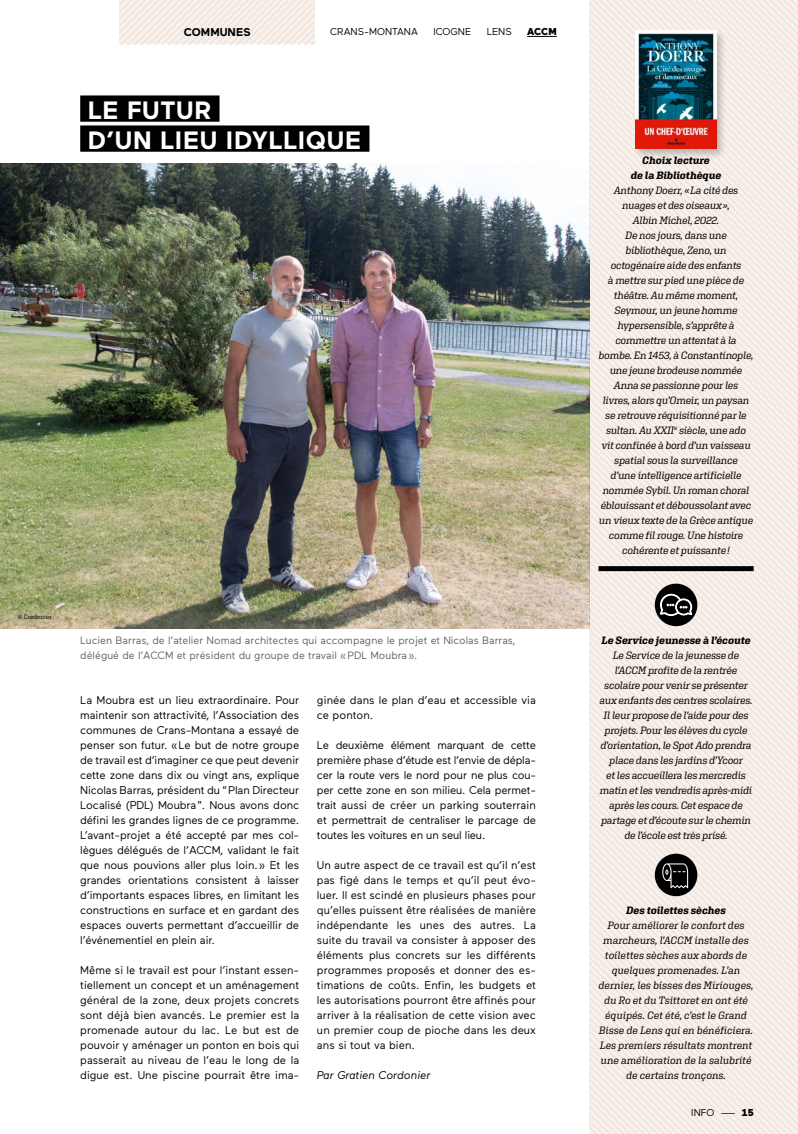
<style>
.page{position:relative;width:798px;height:1134px;background:#fff}
.page>*{position:absolute;margin:0;border:0;box-sizing:border-box;transform-origin:0 0}
.t1{font:700 25px "Maax";letter-spacing:.025em;color:#fff}
.t2{font:11.25px/15px "Maax";color:#000;text-align:justify}
.t3{font:italic 11.25px "Maax";color:#000}
.t4{font:700 11.25px "Maax";color:#000}
.t5{font:italic 10.62px/15px "Aglet Slab";letter-spacing:-.025em;color:#000;text-align:center}
.t6{font:10.62px/15px "Maax";color:#626261}
.t7{font:italic 700 10.62px "Aglet Slab";letter-spacing:-.005em;color:#000}
.t8{font:10px "Maax";color:#000}
.t9{font:900 10px "Maax";color:#000}
.t10{font:6.25px "Aglet Slab";color:#000}
.s1{font-weight:900}
</style>
<div class="page">
<img style="left:0;top:164px;width:589px;height:465px">
<div style="left:80px;top:95px;width:139px;height:27px;background:#000"></div>
<div style="left:80px;top:125px;width:289px;height:27px;background:#000"></div>
<svg style="left:589px;top:205px;width:208px;height:929px;background:#f4ebe5"></svg>
<svg style="left:589px;top:0;width:208px;height:205px;background:#f4ece5"></svg>
<svg style="left:527px;top:36px;width:29px;height:1px"></svg>
<svg style="left:120px;top:0;width:194px;height:44px;background:#f4ece5"></svg>
<div style="left:598px;top:566px;width:155px;height:5px;background:#000"></div>
<div style="left:632px;top:27px;width:95px;height:133px;background:#000;opacity:.25"></div>
<img style="left:635px;top:31px;width:81px;height:118px">
<div style="left:654px;top:854px;width:43px;height:42px;background:#000;border-radius:50%"></div>
<svg style="left:662px;top:863px;width:25px;height:25px"></svg>
<div style="left:654px;top:584px;width:43px;height:42px;background:#000;border-radius:50%"></div>
<svg style="left:659px;top:593px;width:33px;height:23px"></svg>
<p class="t4" style="left:184px;top:26px;width:68px">COMMUNES</p>
<p class="t8" style="left:330px;top:27px;width:89px">CRANS-MONTANA</p>
<p class="t8" style="left:433px;top:27px;width:39px">ICOGNE</p>
<p class="t8" style="left:486px;top:27px;width:27px">LENS</p>
<p class="t9" style="left:527px;top:26px;width:31px">ACCM</p>
<p class="t1" style="left:88px;top:96px;width:125px">LE FUTUR</p>
<p class="t1" style="left:88px;top:126px;width:275px">D’UN LIEU IDYLLIQUE</p>
<p class="t10" style="left:18px;top:613px;width:36px">© Cordonier</p>
<p class="t6" style="left:80px;top:633px;width:437px">Lucien Barras, de l’atelier Nomad architectes qui accompagne le projet et Nicolas Barras, délégué de l’ACCM et président du groupe de travail «PDL Moubra».</p>
<p class="t2" style="left:80px;top:692px;width:220px">La Moubra est un lieu extraordinaire. Pour maintenir son attractivité, l’Association des communes de Crans-Montana a essayé de penser son futur. «Le but de notre groupe de travail est d’imaginer ce que peut devenir cette zone dans dix ou vingt ans, explique Nicolas Barras, président du “Plan Directeur Localisé (PDL) Moubra”. Nous avons donc défini les grandes lignes de ce programme.<br>L’avant-projet a été accepté par mes col&shy;lègues délégués de l’ACCM, validant le fait que nous pouvions aller plus loin.» Et les grandes orientations consistent à laisser d’importants espaces libres, en limitant les constructions en surface et en gardant des espaces ouverts permettant d’accueillir de l’événementiel en plein air.</p>
<p class="t2" style="left:80px;top:962px;width:220px">Même si le travail est pour l’instant essen&shy;tiellement un concept et un aménagement général de la zone, deux projets concrets sont déjà bien avancés. Le premier est la promenade autour du lac. Le but est de pouvoir y aménager un ponton en bois qui passerait au niveau de l’eau le long de la digue est. Une piscine pourrait être ima-</p>
<p class="t2" style="left:317px;top:692px;width:220px">ginée dans le plan d’eau et accessible via ce ponton.</p>
<p class="t2" style="left:317px;top:737px;width:220px">Le deuxième élément marquant de cette première phase d’étude est l’envie de dépla&shy;cer la route vers le nord pour ne plus cou&shy;per cette zone en son milieu. Cela permet&shy;trait aussi de créer un parking souterrain et permettrait de centraliser le parcage de toutes les voitures en un seul lieu.</p>
<p class="t2" style="left:317px;top:857px;width:220px">Un autre aspect de ce travail est qu’il n’est pas figé dans le temps et qu’il peut évo&shy;luer. Il est scindé en plusieurs phases pour qu’elles puissent être réalisées de manière indépendante les unes des autres. La suite du travail va consister à apposer des éléments plus concrets sur les différents programmes proposés et donner des es&shy;timations de coûts. Enfin, les budgets et les autorisations pourront être affinés pour arriver à la réalisation de cette vision avec un premier coup de pioche dans les deux ans si tout va bien.</p>
<p class="t3" style="left:317px;top:1069px;width:115px">Par Gratien Cordonier</p>
<p class="t7" style="left:642px;top:153px;width:69px">Choix lecture</p>
<p class="t7" style="left:630px;top:168px;width:92px">de la Bibliothèque</p>
<p class="t5" style="left:613px;top:182px;width:126px">Anthony Doerr, «La cité des nuages et des oiseaux»,<br>Albin Michel, 2022.</p>
<p class="t5" style="left:598px;top:227px;width:157px">De nos jours, dans une bibliothèque, Zeno, un octogénaire aide des enfants<br>à mettre sur pied une pièce de théâtre. Au même moment,<br>Seymour, un jeune homme hypersensible, s’apprête à commettre un attentat à la bombe. En 1453, à Constantinople, une jeune brodeuse nommée<br>Anna se passionne pour les<br>livres, alors qu’Omeir, un paysan se retrouve réquisitionné par le sultan. Au XXII<sup>e</sup> siècle, une ado vit confinée à bord d’un vaisseau spatial sous la surveillance<br>d’une intelligence artificielle nommée Sybil. Un roman choral éblouissant et déboussolant avec un vieux texte de la Grèce antique comme fil rouge. Une histoire cohérente et puissante!</p>
<p class="t7" style="left:601px;top:633px;width:151px">Le Service jeunesse à l’écoute</p>
<p class="t5" style="left:599px;top:647px;width:154px">Le Service de la jeunesse de l’ACCM profite de la rentrée scolaire pour venir se présenter aux enfants des centres scolaires.<br>Il leur propose de l’aide pour des projets. Pour les élèves du cycle d’orientation, le Spot Ado prendra place dans les jardins d’Ycoor<br>et les accueillera les mercredis matin et les vendredis après-midi après les cours. Cet espace de partage et d’écoute sur le chemin de l’école est très prisé.</p>
<p class="t7" style="left:626px;top:903px;width:101px">Des toilettes sèches</p>
<p class="t5" style="left:598px;top:917px;width:157px">Pour améliorer le confort des marcheurs, l’ACCM installe des toilettes sèches aux abords de quelques promenades. L’an dernier, les bisses des Miriouges, du Ro et du Tsittoret en ont été équipés. Cet été, c’est le Grand<br>Bisse de Lens qui en bénéficiera.<br>Les premiers résultats montrent une amélioration de la salubrité de certains tronçons.</p>
<p class="t8" style="left:691px;top:1107px;width:64px">INFO —— <span class="s1">15</span></p>
</div>
